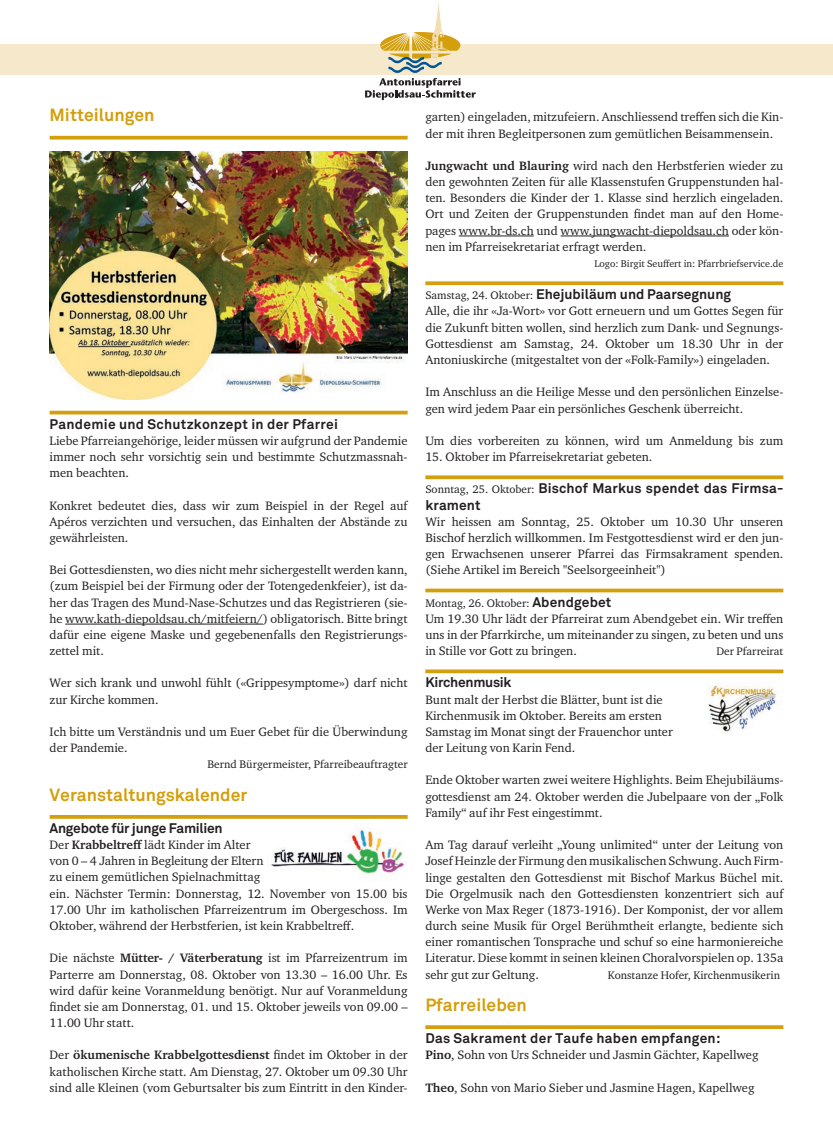
<style>
.page{position:relative;width:833px;height:1134px;background:#fff}
.page>*{position:absolute;margin:0;border:0;box-sizing:border-box;transform-origin:0 0}
.t1{font:700 17.5px "Akkurat";color:#d49f0c}
.t2{font:700 13.75px/16.1px "Akkurat";letter-spacing:.01em;color:#231f20}
.t3{font:700 13.75px "Akkurat";letter-spacing:-.02em;color:#231f20}
.t4{font:12.5px/16.1px "Charter ITC Std";color:#231f20;text-align:justify}
.t5{font:11.25px "Charter ITC Std";color:#231f20}
.t6{font:10px "Charter ITC Std";color:#231f20}
.s1{font-weight:700}
.s2{font-family:"Charter ITC Std";font-weight:400;font-size:11.25px}
.s3{font-family:"Akkurat";font-weight:700;font-size:13.75px}
</style>
<div class="page">
<div style="left:0;top:44px;width:833px;height:31px;background:#f6e8ca"></div>
<svg style="left:365px;top:2px;width:111px;height:98px"></svg>
<svg style="left:50px;top:136px;width:357px;height:4px"></svg>
<hr style="left:50px;top:411px;width:357px;height:3px;background:#d49f0c">
<hr style="left:65px;top:624px;width:198px;height:1px;background:#231f20">
<svg style="left:50px;top:815px;width:357px;height:4px"></svg>
<hr style="left:459px;top:236px;width:75px;height:1px;background:#231f20">
<hr style="left:560px;top:236px;width:169px;height:1px;background:#231f20">
<svg style="left:425px;top:281px;width:358px;height:4px"></svg>
<svg style="left:425px;top:475px;width:358px;height:4px"></svg>
<hr style="left:425px;top:589px;width:358px;height:3px;background:#d49f0c">
<svg style="left:425px;top:669px;width:358px;height:4px"></svg>
<svg style="left:425px;top:1025px;width:358px;height:4px"></svg>
<img style="left:270px;top:829px;width:135px;height:48px">
<img style="left:708px;top:685px;width:69px;height:49px">
<img style="left:50px;top:151px;width:357px;height:248px">
<p class="t1" style="left:50px;top:104px;width:106px">Mitteilungen</p>
<p class="t2" style="left:50px;top:416px;width:290px">Pandemie und Schutzkonzept in der Pfarrei</p>
<p class="t4" style="left:50px;top:432px;width:359px">Liebe Pfarreiangehörige, leider müssen wir aufgrund der Pandemie immer noch sehr vorsichtig sein und bestimmte Schutzmassnah&shy;men beachten.</p>
<p class="t4" style="left:50px;top:497px;width:359px">Konkret bedeutet dies, dass wir zum Beispiel in der Regel auf Apéros verzichten und versuchen, das Einhalten der Abstände zu gewährleisten.</p>
<p class="t4" style="left:50px;top:562px;width:359px">Bei Gottesdiensten, wo dies nicht mehr sichergestellt werden kann, (zum Beispiel bei der Firmung oder der Totengedenkfeier), ist da&shy;her das Tragen des Mund-Nase-Schutzes und das Registrieren (sie&shy;he www.kath-diepoldsau.ch/mitfeiern/) obligatorisch. Bitte bringt dafür eine eigene Maske und gegebenenfalls den Registrierungs&shy;zettel mit.</p>
<p class="t4" style="left:50px;top:675px;width:359px">Wer sich krank und unwohl fühlt («Grippesymptome») darf nicht zur Kirche kommen.</p>
<p class="t4" style="left:50px;top:723px;width:359px">Ich bitte um Verständnis und um Euer Gebet für die Überwindung der Pandemie.</p>
<p class="t5" style="left:207px;top:757px;width:202px">Bernd Bürgermeister, Pfarreibeauftragter</p>
<p class="t1" style="left:50px;top:783px;width:199px">Veranstaltungskalender</p>
<p class="t3" style="left:50px;top:819px;width:174px">Angebote für junge Familien</p>
<p class="t4" style="left:50px;top:836px;width:202px">Der <span class="s1">Krabbeltreff</span> lädt Kinder im Alter</p>
<p class="t4" style="left:50px;top:853px;width:215px">von 0 – 4 Jahren in Begleitung der Eltern</p>
<p class="t4" style="left:50px;top:869px;width:212px">zu einem gemütlichen Spielnachmittag</p>
<p class="t4" style="left:50px;top:885px;width:359px">ein. Nächster Termin: Donnerstag, 12. November von 15.00 bis 17.00 Uhr im katholischen Pfarreizentrum im Obergeschoss. Im Oktober, während der Herbstferien, ist kein Krabbeltreff.</p>
<p class="t4" style="left:50px;top:950px;width:359px">Die nächste <span class="s1">Mütter- / Väterberatung</span> ist im Pfarreizentrum im Parterre am Donnerstag, 08. Oktober von 13.30 – 16.00 Uhr. Es wird dafür keine Voranmeldung benötigt. Nur auf Voranmeldung findet sie am Donnerstag, 01. und 15. Oktober jeweils von 09.00 –</p>
<p class="t4" style="left:50px;top:1014px;width:86px">11.00 Uhr statt.</p>
<p class="t4" style="left:50px;top:1047px;width:359px">Der <span class="s1">ökumenische Krabbelgottesdienst</span> findet im Oktober in der katholischen Kirche statt. Am Dienstag, 27. Oktober um 09.30 Uhr sind alle Kleinen (vom Geburtsalter bis zum Eintritt in den Kinder-</p>
<p class="t4" style="left:425px;top:109px;width:359px">garten) eingeladen, mitzufeiern. Anschliessend treffen sich die Kin&shy;der mit ihren Begleitpersonen zum gemütlichen Beisammensein.</p>
<p class="t4" style="left:425px;top:157px;width:359px"><span class="s1">Jungwacht und Blauring</span> wird nach den Herbstferien wieder zu den gewohnten Zeiten für alle Klassenstufen Gruppenstunden hal&shy;ten. Besonders die Kinder der 1. Klasse sind herzlich eingeladen.<br>Ort und Zeiten der Gruppenstunden findet man auf den Home&shy;pages www.br-ds.ch und www.jungwacht-diepoldsau.ch oder kön&shy;nen im Pfarreisekretariat erfragt werden.</p>
<p class="t6" style="left:594px;top:257px;width:190px">Logo: Birgit Seuffert in: Pfarrbriefservice.de</p>
<p class="t2" style="left:425px;top:286px;width:307px"><span class="s2">Samstag, 24. Oktober:</span> Ehejubiläum und Paarsegnung</p>
<p class="t4" style="left:425px;top:303px;width:359px">Alle, die ihr «Ja-Wort» vor Gott erneuern und um Gottes Segen für die Zukunft bitten wollen, sind herzlich zum Dank- und Segnungs-</p>
<p class="t4" style="left:425px;top:335px;width:359px">Gottesdienst am Samstag, 24. Oktober um 18.30 Uhr in der</p>
<p class="t4" style="left:425px;top:351px;width:346px">Antoniuskirche (mitgestaltet von der «Folk-Family») eingeladen.</p>
<p class="t4" style="left:425px;top:384px;width:359px">Im Anschluss an die Heilige Messe und den persönlichen Einzelse&shy;gen wird jedem Paar ein persönliches Geschenk überreicht.</p>
<p class="t4" style="left:425px;top:432px;width:359px">Um dies vorbereiten zu können, wird um Anmeldung bis zum</p>
<p class="t4" style="left:425px;top:448px;width:229px">15. Oktober im Pfarreisekretariat gebeten.</p>
<p class="t2" style="left:425px;top:480px;width:359px"><span class="s2">Sonntag, 25. Oktober:</span> Bischof Markus spendet das Firmsa&shy;krament</p>
<p class="t4" style="left:425px;top:513px;width:359px">Wir heissen am Sonntag, 25. Oktober um 10.30 Uhr unseren</p>
<p class="t4" style="left:425px;top:529px;width:359px">Bischof herzlich willkommen. Im Festgottesdienst wird er den jun&shy;gen Erwachsenen unserer Pfarrei das Firmsakrament spenden. (Siehe Artikel im Bereich "Seelsorgeeinheit")</p>
<p class="t5" style="left:425px;top:596px;width:187px">Montag, 26. Oktober: <span class="s3">Abendgebet</span></p>
<p class="t4" style="left:425px;top:610px;width:359px">Um 19.30 Uhr lädt der Pfarreirat zum Abendgebet ein. Wir treffen uns in der Pfarrkirche, um miteinander zu singen, zu beten und uns in Stille vor Gott zu bringen.</p>
<p class="t5" style="left:716px;top:644px;width:68px">Der Pfarreirat</p>
<p class="t3" style="left:425px;top:674px;width:88px">Kirchenmusik</p>
<p class="t4" style="left:425px;top:691px;width:239px">Bunt malt der Herbst die Blätter, bunt ist die</p>
<p class="t4" style="left:425px;top:707px;width:238px">Kirchenmusik im Oktober. Bereits am ersten</p>
<p class="t4" style="left:425px;top:723px;width:249px">Samstag im Monat singt der Frauenchor unter</p>
<p class="t4" style="left:425px;top:739px;width:151px">der Leitung von Karin Fend.</p>
<p class="t4" style="left:425px;top:772px;width:359px">Ende Oktober warten zwei weitere Highlights. Beim Ehejubiläums&shy;gottesdienst am 24. Oktober werden die Jubelpaare von der „Folk Family“ auf ihr Fest eingestimmt.</p>
<p class="t4" style="left:425px;top:837px;width:359px">Am Tag darauf verleiht „Young unlimited“ unter der Leitung von</p>
<p class="t4" style="left:425px;top:853px;width:359px">Josef Heinzle der Firmung den musikalischen Schwung. Auch Firm&shy;linge gestalten den Gottesdienst mit Bischof Markus Büchel mit.</p>
<p class="t4" style="left:425px;top:885px;width:359px">Die Orgelmusik nach den Gottesdiensten konzentriert sich auf Werke von Max Reger (1873-1916). Der Komponist, der vor allem durch seine Musik für Orgel Berühmtheit erlangte, bediente sich einer romantischen Tonsprache und schuf so eine harmoniereiche Literatur. Diese kommt in seinen kleinen Choralvorspielen op. 135a sehr gut zur Geltung.</p>
<p class="t5" style="left:608px;top:968px;width:174px">Konstanze Hofer, Kirchenmusikerin</p>
<p class="t1" style="left:425px;top:994px;width:103px">Pfarreileben</p>
<p class="t2" style="left:425px;top:1030px;width:296px">Das Sakrament der Taufe haben empfangen:</p>
<p class="t4" style="left:425px;top:1047px;width:335px"><span class="s1">Pino</span>, Sohn von Urs Schneider und Jasmin Gächter, Kapellweg</p>
<p class="t4" style="left:425px;top:1079px;width:331px"><span class="s1">Theo</span>, Sohn von Mario Sieber und Jasmine Hagen, Kapellweg</p>
</div>
